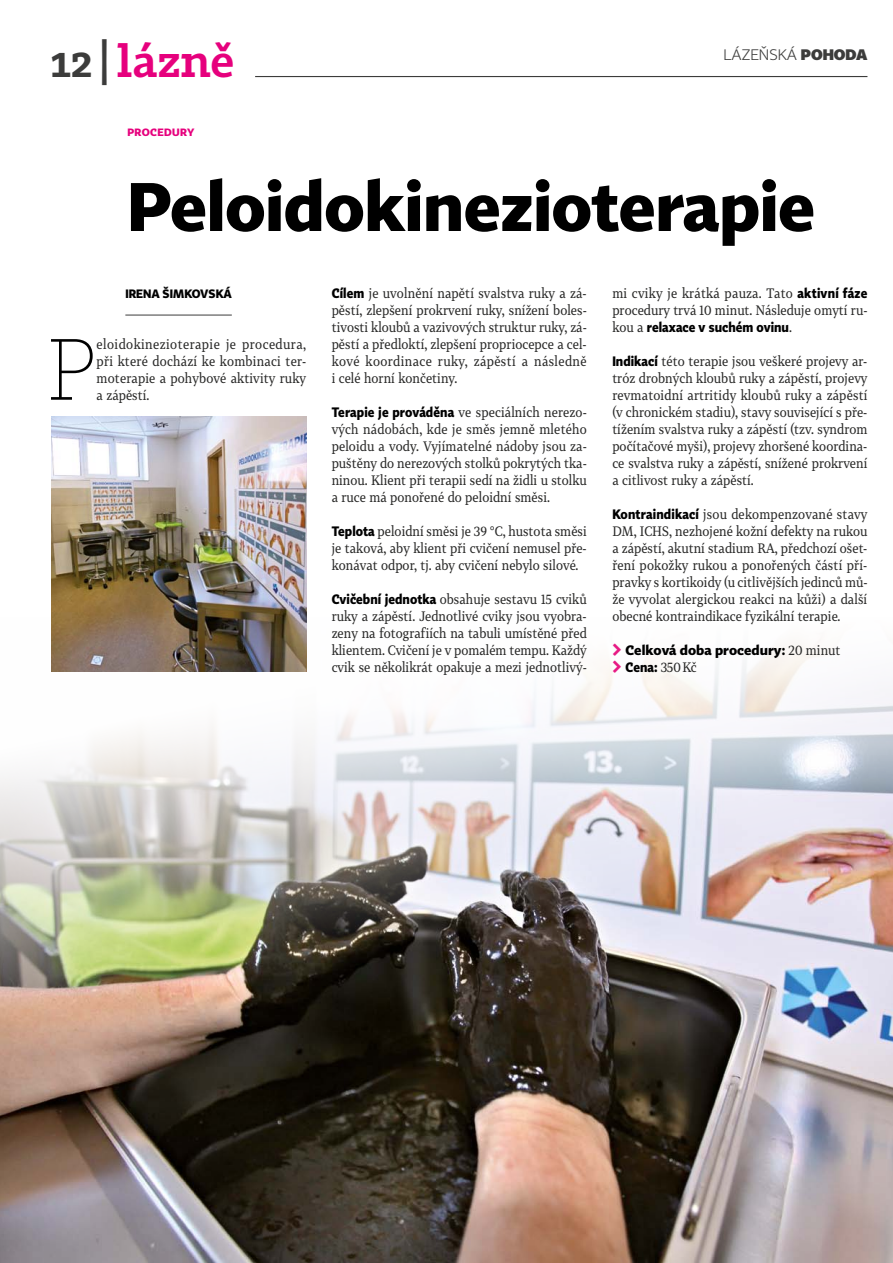
<style>
.page{position:relative;width:893px;height:1263px;background:#fff}
.page>*{position:absolute;margin:0;border:0;box-sizing:border-box;transform-origin:0 0}
.t1{font:100 85.35px "Tabac Slab";color:#000;scale:.9 1}
.t2{font:700 67.5px "Tabac Sans";color:#000}
.t3{font:300 45px "Tabac Slab";letter-spacing:-.005em;color:#e6007d}
.t4{font:300 15px "Tabac Sans";color:#3c3c3b}
.t5{font:13.5px/17px "Tabac G3";letter-spacing:.005em;color:#282827;text-align:justify;scale:.9 1}
.t6{font:700 13.5px/17px "Tabac Sans";letter-spacing:.005em;color:#000}
.t7{font:700 13.5px "Tabac Sans";letter-spacing:.005em;color:#000;scale:.9 1}
.t8{font:700 12px "Tabac Sans";letter-spacing:.005em;color:#000;scale:.95 1}
.t9{font:700 10.5px "Tabac Sans";letter-spacing:.03em;color:#e6007d}
.s1{color:#3c3c3b}
.s2{font-weight:500}
.s3{font-family:"Tabac Sans";font-weight:700;color:#000}
.s4{font-family:"Tabac G3";font-weight:400;color:#282827}
</style>
<div class="page">
<img style="left:0;top:618px;width:893px;height:645px">
<hr style="left:125px;top:315px;width:107px;height:1px;background:#3c3c3b">
<img style="left:51px;top:417px;width:255px;height:255px">
<hr style="left:255px;top:76px;width:612px;height:1px;background:#3c3c3b">
<svg style="left:613px;top:643px;width:8px;height:30px"></svg>
<h3 class="t3" style="left:51px;top:33px;width:185px"><span class="s1">12 |</span>lázně</h3>
<p class="t9" style="left:128px;top:126px;width:68px">procedury</p>
<p class="t4" style="left:724px;top:45px;width:145px">LÁZEŇSKÁ <span class="s2">POHODA</span></p>
<h2 class="t2" style="left:128px;top:165px;width:689px">Peloidokinezioterapie</h2>
<p class="t8" style="left:125px;top:286px;width:114px">Irena Šimkovská</p>
<h1 class="t1" style="left:48px;top:318px;width:54px">P</h1>
<p class="t5" style="left:97px;top:335px;width:234px">eloidokinezioterapie je procedura, při které dochází ke kombinaci ter&shy;moterapie a pohybové aktivity ruky a zápěstí.</p>
<p class="t5" style="left:332px;top:284px;width:285px"><span class="s3">Cílem</span> je uvolnění napětí svalstva ruky a zá&shy;pěstí, zlepšení prokrvení ruky, snížení boles&shy;tivosti kloubů a vazivových struktur ruky, zá&shy;pěstí a předloktí, zlepšení propriocepce a cel&shy;kové koordinace ruky, zápěstí a následně i celé horní končetiny.</p>
<p class="t5" style="left:332px;top:403px;width:285px"><span class="s3">Terapie je prováděna</span> ve speciálních nerezo&shy;vých nádobách, kde je směs jemně mletého peloidu a vody. Vyjímatelné nádoby jsou za&shy;puštěny do nerezových stolků pokrytých tka&shy;ninou. Klient při terapii sedí na židli u stolku a ruce má ponořené do peloidní směsi.</p>
<p class="t5" style="left:332px;top:522px;width:285px"><span class="s3">Teplota</span> peloidní směsi je 39 °C, hustota směsi je taková, aby klient při cvičení nemusel pře&shy;konávat odpor, tj. aby cvičení nebylo silové.</p>
<p class="t5" style="left:332px;top:590px;width:285px"><span class="s3">Cvičební jednotka</span> obsahuje sestavu 15 cviků ruky a zápěstí. Jednotlivé cviky jsou vyobra&shy;zeny na fotografiích na tabuli umístěné před klientem. Cvičení je v pomalém tempu. Každý cvik se několikrát opakuje a mezi jednotlivý-</p>
<p class="t5" style="left:612px;top:284px;width:285px">mi cviky je krátká pauza. Tato <span class="s3">aktivní fáze </span>procedury trvá 10 minut. Následuje omytí ru-</p>
<p class="t7" style="left:612px;top:318px;width:201px"><span class="s4">kou a</span> relaxace v suchém ovinu<span class="s4">.</span></p>
<p class="t5" style="left:612px;top:352px;width:285px"><span class="s3">Indikací</span> této terapie jsou veškeré projevy ar&shy;tróz drobných kloubů ruky a zápěstí, projevy revmatoidní artritidy kloubů ruky a zápěstí (v chronickém stadiu), stavy související s pře&shy;tížením svalstva ruky a zápěstí (tzv. syndrom počítačové myši), projevy zhoršené koordina&shy;ce svalstva ruky a zápěstí, snížené prokrvení a citlivost ruky a zápěstí.</p>
<p class="t5" style="left:612px;top:505px;width:285px"><span class="s3">Kontraindikací</span> jsou dekompenzované stavy DM, ICHS, nezhojené kožní defekty na rukou a zápěstí, akutní stadium RA, předchozí ošet&shy;ření pokožky rukou a ponořených částí pří&shy;pravky s kortikoidy (u citlivějších jedinců mů&shy;že vyvolat alergickou reakci na kůži) a další obecné kontraindikace fyzikální terapie.</p>
<p class="t6" style="left:625px;top:642px;width:217px">Celková doba procedury: <span class="s4">20 minut<br></span>Cena: <span class="s4">350Kč</span></p>
</div>
